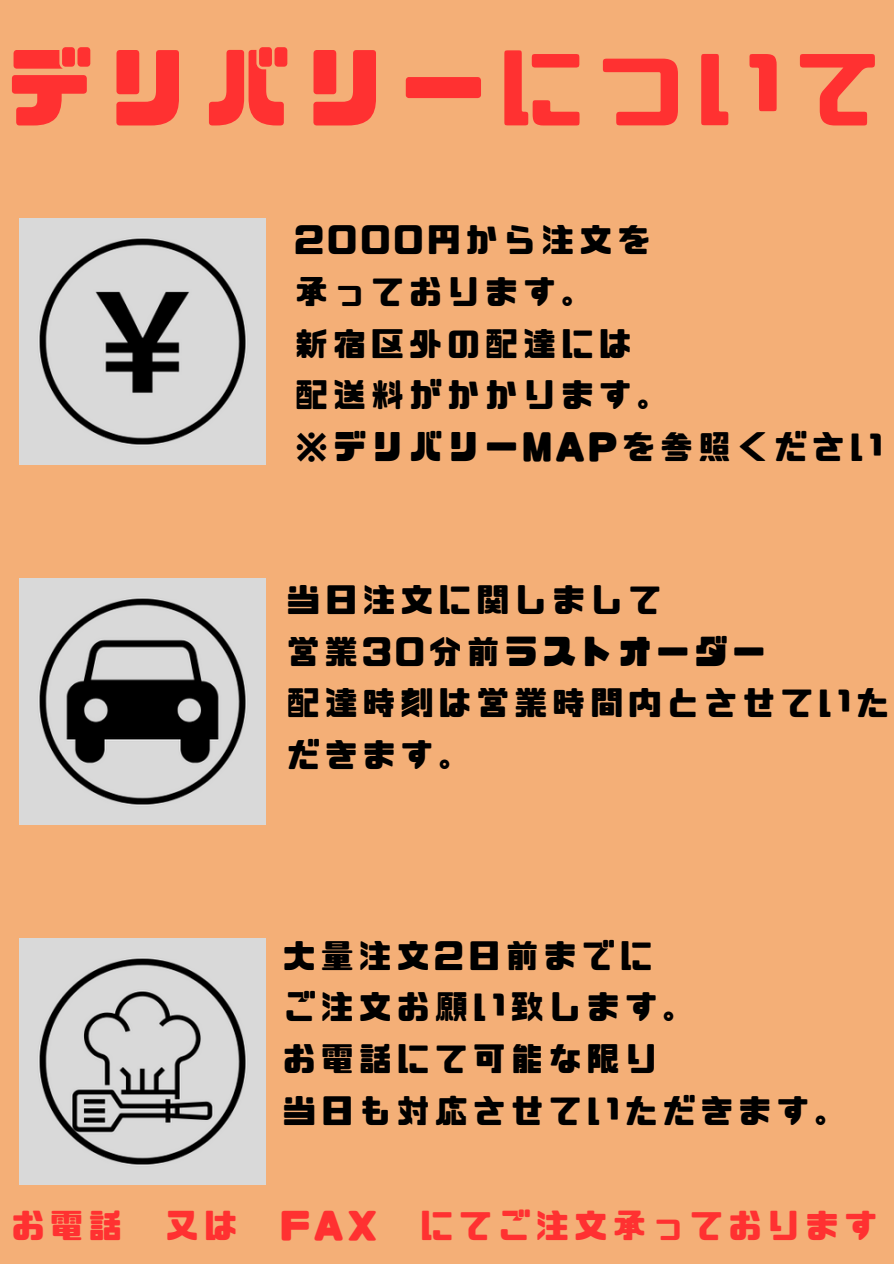
<style>
.page{position:relative;width:894px;height:1264px;background:#fff}
.page>*{position:absolute;margin:0;border:0;box-sizing:border-box;transform-origin:0 0}
.t1{font:85.5px "CP Font";letter-spacing:.15em;color:#ff3131}
.t2{font:33.45px "CP Font";letter-spacing:.15em;color:#ff3131}
.t3{font:33px/51.8px "CP Font";letter-spacing:.15em;color:#000}
</style>
<div class="page">
<div style="left:0;top:0;width:893px;height:1263px;background:#f4af77"></div>
<img style="left:19px;top:578px;width:247px;height:246px">
<img style="left:19px;top:938px;width:247px;height:246px">
<img style="left:19px;top:218px;width:247px;height:246px">
<p class="t1" style="left:7px;top:47px;width:874px">デリバリーについて</p>
<h1 class="t3" style="left:295px;top:214px;width:589px">2000円から注文を<br>承っております。<br>新宿区外の配達には<br>配送料がかかります。<br>※デリバリーMAPを参照ください</h1>
<p class="t3" style="left:286px;top:574px;width:376px">当日注文に関しまして</p>
<h2 class="t3" style="left:286px;top:626px;width:480px">営業30分前ラストオーダー</h2>
<p class="t3" style="left:286px;top:677px;width:604px">配達時刻は営業時間内とさせていただきます。</p>
<p class="t3" style="left:283px;top:929px;width:371px">大量注文2日前までに</p>
<p class="t3" style="left:283px;top:981px;width:414px">ご注文お願い致します。</p>
<p class="t3" style="left:283px;top:1033px;width:376px">お電話にて可能な限り</p>
<p class="t3" style="left:283px;top:1085px;width:566px">当日も対応させていただきます。</p>
<p class="t2" style="left:11px;top:1209px;width:112px">お電話</p>
<p class="t2" style="left:165px;top:1209px;width:73px">又は</p>
<p class="t2" style="left:281px;top:1209px;width:97px">FAX</p>
<p class="t2" style="left:420px;top:1209px;width:458px">にてご注文承っております</p>
</div>
